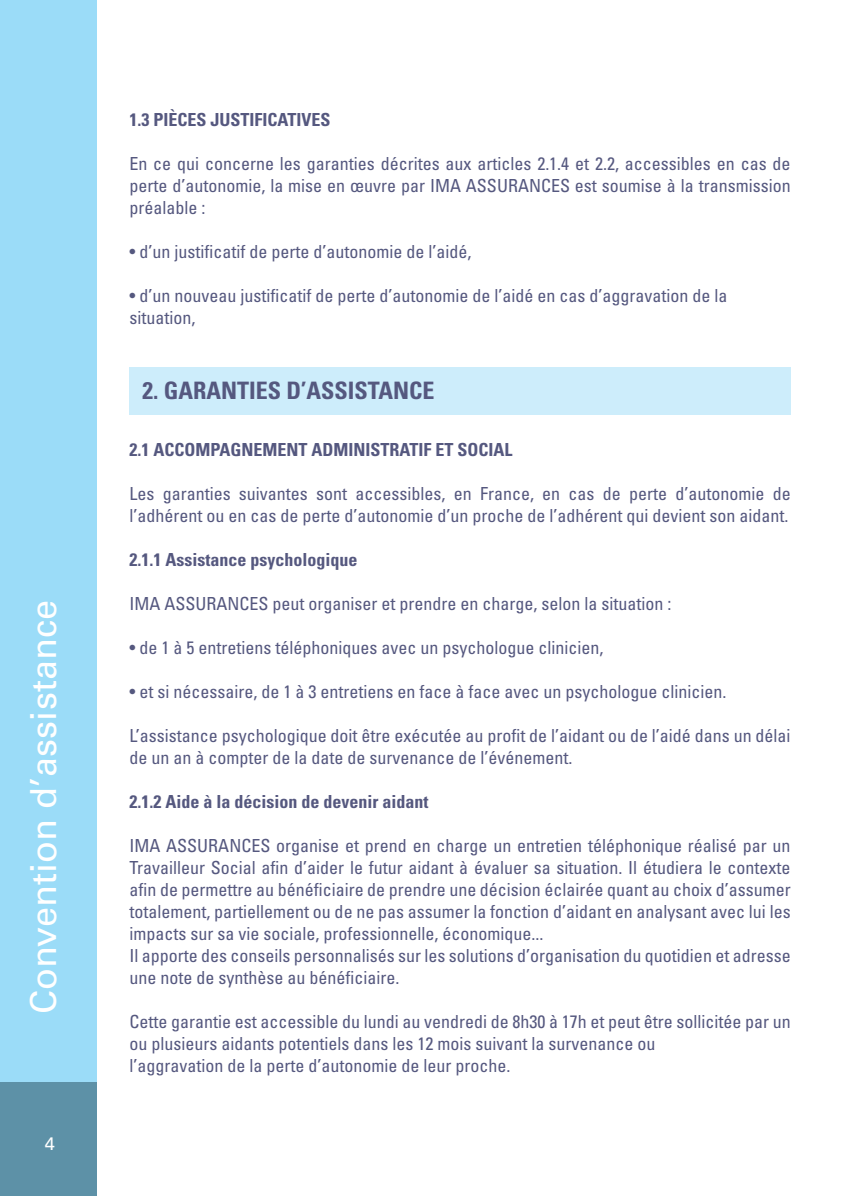
<style>
.page{position:relative;width:844px;height:1196px;background:#fff}
.page>*{position:absolute;margin:0;border:0;box-sizing:border-box;transform-origin:0 0}
.t1{font:36px "Univers LT Std";color:#fff}
.t2{font:700 condensed 24px "Univers LT Std";color:#55587f}
.t3{font:condensed 18px/22px "Univers LT Std";color:#55587f}
.t4{font:700 condensed 18px "Univers LT Std";color:#55587f}
.t5{font:18px "Univers LT Std";color:#fff}
</style>
<div class="page">
<div style="left:0;top:1080px;width:97px;height:115px;background:#5d91a7"></div>
<div style="left:129px;top:367px;width:661px;height:47px;background:#cdedfb"></div>
<div style="left:0;top:0;width:96px;height:1081px;background:#9bdcf8"></div>
<h1 class="t1" style="left:22px;top:1013px;width:415px;rotate:-90deg">Convention d’assistance</h1>
<p class="t5" style="left:45px;top:1132px;width:12px">4</p>
<p class="t4" style="left:129px;top:108px;width:202px">1.3 PIÈCES JUSTIFICATIVES</p>
<p class="t3" style="left:129px;top:152px;width:663px;text-align:justify">En ce qui concerne les garanties décrites aux articles 2.1.4 et 2.2, accessibles en cas de perte d’autonomie, la mise en œuvre par IMA ASSURANCES est soumise à la transmission préalable :</p>
<p class="t3" style="left:129px;top:240px;width:343px">• d’un justificatif de perte d’autonomie de l’aidé,</p>
<p class="t3" style="left:129px;top:284px;width:599px">• d’un nouveau justificatif de perte d’autonomie de l’aidé en cas d’aggravation de la situation,</p>
<h2 class="t2" style="left:142px;top:376px;width:293px">2. GARANTIES D’ASSISTANCE</h2>
<p class="t4" style="left:129px;top:438px;width:385px">2.1 ACCOMPAGNEMENT ADMINISTRATIF ET SOCIAL</p>
<p class="t3" style="left:129px;top:482px;width:663px">Les garanties suivantes sont accessibles, en France, en cas de perte d’autonomie de l’adhérent ou en cas de perte d’autonomie d’un proche de l’adhérent qui devient son aidant.</p>
<p class="t4" style="left:129px;top:548px;width:229px">2.1.1 Assistance psychologique</p>
<p class="t3" style="left:129px;top:592px;width:543px">IMA ASSURANCES peut organiser et prendre en charge, selon la situation :</p>
<p class="t3" style="left:129px;top:636px;width:475px">• de 1 à 5 entretiens téléphoniques avec un psychologue clinicien,</p>
<p class="t3" style="left:129px;top:680px;width:598px">• et si nécessaire, de 1 à 3 entretiens en face à face avec un psychologue clinicien.</p>
<p class="t3" style="left:129px;top:724px;width:662px">L’assistance psychologique doit être exécutée au profit de l’aidant ou de l’aidé dans un délai de un an à compter de la date de survenance de l’événement.</p>
<p class="t4" style="left:129px;top:790px;width:300px">2.1.2 Aide à la décision de devenir aidant</p>
<p class="t3" style="left:129px;top:834px;width:663px">IMA ASSURANCES organise et prend en charge un entretien téléphonique réalisé par un Travailleur Social afin d’aider le futur aidant à évaluer sa situation. Il étudiera le contexte afin de permettre au bénéficiaire de prendre une décision éclairée quant au choix d’assumer totalement, partiellement ou de ne pas assumer la fonction d’aidant en analysant avec lui les impacts sur sa vie sociale, professionnelle, économique...<br>Il apporte des conseils personnalisés sur les solutions d’organisation du quotidien et adresse une note de synthèse au bénéficiaire.</p>
<p class="t3" style="left:129px;top:1010px;width:663px">Cette garantie est accessible du lundi au vendredi de 8h30 à 17h et peut être sollicitée par un ou plusieurs aidants potentiels dans les 12 mois suivant la survenance ou<br>l’aggravation de la perte d’autonomie de leur proche.</p>
</div>
